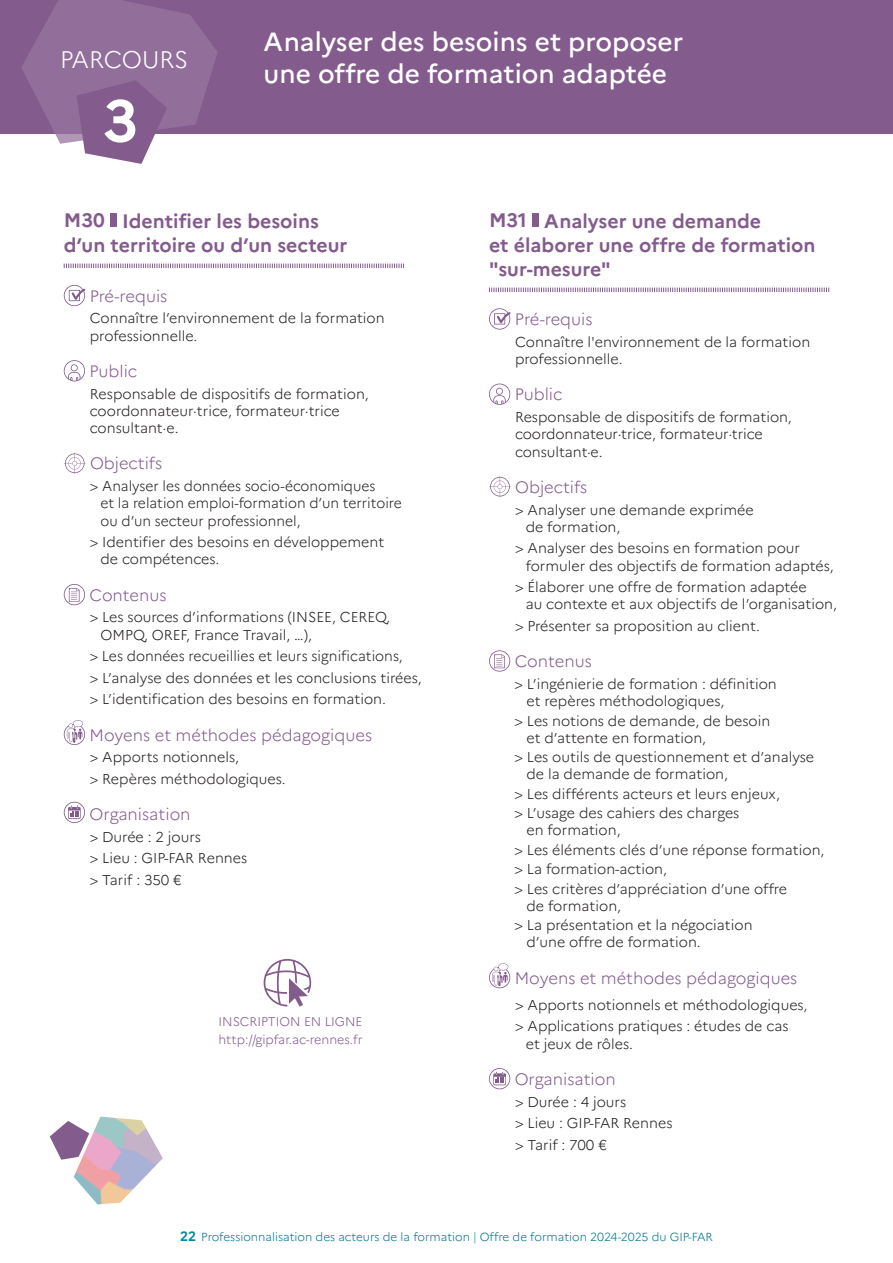
<style>
.page{position:relative;width:893px;height:1263px;background:#fff}
.page>*{position:absolute;margin:0;border:0;box-sizing:border-box;transform-origin:0 0}
.t1{font:700 58.5px "Marianne";color:#fff}
.t2{font:500 26.25px/31.5px "Marianne";color:#fff}
.t3{font:300 24px "Marianne";letter-spacing:-.01em;color:#fff}
.t4{font:700 19.5px/24px "Marianne";color:#835b8d}
.t5{font:300 16.5px "Marianne";color:#835b8d}
.t6{font:300 14.25px/17.2px "Marianne";color:#231f20}
.t7{font:300 12.6px/17.7px "Marianne";color:#835b8d}
.t8{font:300 11.7px "Marianne";color:#00758c}
.s1{font-weight:700;font-size:13.5px;color:#00899e}
.s2{color:#0d92a6}
</style>
<div class="page">
<svg style="left:489px;top:308px;width:22px;height:22px"></svg>
<svg style="left:489px;top:384px;width:21px;height:21px"></svg>
<svg style="left:489px;top:476px;width:22px;height:21px"></svg>
<svg style="left:489px;top:650px;width:21px;height:22px"></svg>
<svg style="left:489px;top:963px;width:21px;height:25px"></svg>
<svg style="left:489px;top:1068px;width:21px;height:21px"></svg>
<div style="left:0;top:0;width:893px;height:134px;background:#835b8d"></div>
<div style="left:110px;top:214px;width:7px;height:13px;background:#835b8d"></div>
<svg style="left:64px;top:264px;width:340px;height:4px"></svg>
<svg style="left:64px;top:285px;width:21px;height:21px"></svg>
<svg style="left:64px;top:360px;width:21px;height:21px"></svg>
<svg style="left:64px;top:453px;width:22px;height:21px"></svg>
<svg style="left:64px;top:584px;width:21px;height:21px"></svg>
<svg style="left:64px;top:720px;width:21px;height:25px"></svg>
<svg style="left:64px;top:802px;width:21px;height:21px"></svg>
<div style="left:532px;top:214px;width:7px;height:13px;background:#835b8d"></div>
<svg style="left:489px;top:288px;width:340px;height:4px"></svg>
<svg style="left:264px;top:959px;width:47px;height:48px"></svg>
<svg style="left:21px;top:0;width:197px;height:164px"></svg>
<img style="left:74px;top:1116px;width:89px;height:88px">
<svg style="left:50px;top:1121px;width:39px;height:39px"></svg>
<h3 class="t3" style="left:60px;top:45px;width:130px">PARCOURS</h3>
<h1 class="t1" style="left:103px;top:85px;width:37px">3</h1>
<h2 class="t2" style="left:264px;top:26px;width:421px">Analyser des besoins et proposer une offre de formation adaptée</h2>
<h3 class="t4" style="left:64px;top:209px;width:285px">M30 Identifier les besoins d’un territoire ou d’un secteur</h3>
<p class="t5" style="left:90px;top:286px;width:79px">Pré-requis</p>
<p class="t6" style="left:90px;top:310px;width:296px">Connaître l’environnement de la formation professionnelle.</p>
<p class="t5" style="left:89px;top:361px;width:49px">Public</p>
<p class="t6" style="left:90px;top:385px;width:280px">Responsable de dispositifs de formation, coordonnateur·trice, formateur·trice consultant·e.</p>
<p class="t5" style="left:90px;top:453px;width:74px">Objectifs</p>
<p class="t6" style="left:101px;top:477px;width:303px;text-indent:-11px">&gt; Analyser les données socio-économiques<br>et la relation emploi-formation d’un territoire ou d’un secteur professionnel,</p>
<p class="t6" style="left:101px;top:533px;width:285px;text-indent:-11px">&gt; Identifier des besoins en développement de compétences.</p>
<p class="t5" style="left:89px;top:585px;width:79px">Contenus</p>
<p class="t6" style="left:101px;top:609px;width:291px;text-indent:-11px">&gt; Les sources d’informations (INSEE, CEREQ,<br>OMPQ, OREF, France Travail, …),</p>
<p class="t6" style="left:90px;top:645px;width:333px;line-height:21.5px">&gt; Les données recueillies et leurs significations,<br>&gt; L’analyse des données et les conclusions tirées, &gt; L’identification des besoins en formation.</p>
<p class="t5" style="left:90px;top:724px;width:284px">Moyens et méthodes pédagogiques</p>
<p class="t6" style="left:90px;top:746px;width:197px;line-height:21.5px">&gt; Apports notionnels,<br>&gt; Repères méthodologiques.</p>
<p class="t5" style="left:89px;top:804px;width:103px">Organisation</p>
<p class="t6" style="left:90px;top:826px;width:159px;line-height:21.5px">&gt; Durée : 2 jours<br>&gt; Lieu : GIP-FAR Rennes &gt; Tarif : 350 €</p>
<p class="t7" style="left:218px;top:1013px;width:146px">INSCRIPTION EN LIGNE http://gipfar.ac-rennes.fr</p>
<h3 class="t4" style="left:489px;top:209px;width:328px">M31 Analyser une demande<br>et élaborer une offre de formation "sur-mesure"</h3>
<p class="t5" style="left:515px;top:309px;width:79px">Pré-requis</p>
<p class="t6" style="left:515px;top:333px;width:297px">Connaître l'environnement de la formation professionnelle.</p>
<p class="t5" style="left:515px;top:384px;width:49px">Public</p>
<p class="t6" style="left:515px;top:408px;width:278px">Responsable de dispositifs de formation, coordonnateur·trice, formateur·trice consultant·e.</p>
<p class="t5" style="left:515px;top:477px;width:74px">Objectifs</p>
<p class="t6" style="left:526px;top:501px;width:230px;text-indent:-11px">&gt; Analyser une demande exprimée de formation,</p>
<p class="t6" style="left:526px;top:540px;width:309px;text-indent:-11px">&gt; Analyser des besoins en formation pour formuler des objectifs de formation adaptés,</p>
<p class="t6" style="left:526px;top:578px;width:313px;text-indent:-11px">&gt; Élaborer une offre de formation adaptée<br>au contexte et aux objectifs de l’organisation,</p>
<p class="t6" style="left:515px;top:617px;width:246px">&gt; Présenter sa proposition au client.</p>
<p class="t5" style="left:515px;top:651px;width:79px">Contenus</p>
<p class="t6" style="left:526px;top:675px;width:252px;text-indent:-12px">&gt; L’ingénierie de formation : définition et repères méthodologiques,</p>
<p class="t6" style="left:526px;top:712px;width:245px;text-indent:-12px">&gt; Les notions de demande, de besoin et d’attente en formation,</p>
<p class="t6" style="left:526px;top:748px;width:289px;text-indent:-12px">&gt; Les outils de questionnement et d’analyse de la demande de formation,</p>
<p class="t6" style="left:514px;top:784px;width:267px;line-height:19.4px">&gt; Les différents acteurs et leurs enjeux, &gt; L’usage des cahiers des charges</p>
<p class="t6" style="left:514px;top:821px;width:311px;line-height:19.4px;text-indent:12px">en formation,<br>&gt; Les éléments clés d’une réponse formation, &gt; La formation-action,<br>&gt; Les critères d’appréciation d’une offre</p>
<p class="t6" style="left:514px;top:896px;width:240px;line-height:19.4px;text-indent:12px">de formation,<br>&gt; La présentation et la négociation</p>
<p class="t6" style="left:526px;top:934px;width:176px">d’une offre de formation.</p>
<p class="t5" style="left:515px;top:968px;width:284px">Moyens et méthodes pédagogiques</p>
<p class="t6" style="left:515px;top:994px;width:294px;line-height:21.5px">&gt; Apports notionnels et méthodologiques, &gt; Applications pratiques : études de cas</p>
<p class="t6" style="left:526px;top:1035px;width:109px">et jeux de rôles.</p>
<p class="t5" style="left:515px;top:1069px;width:103px">Organisation</p>
<p class="t6" style="left:515px;top:1091px;width:159px;line-height:21.5px">&gt; Durée : 4 jours<br>&gt; Lieu : GIP-FAR Rennes &gt; Tarif : 700 €</p>
<p class="t8" style="left:180px;top:1230px;width:534px"><span class="s1">22</span> Professionnalisation des acteurs de la formation <span class="s2">|</span> Offre de formation 2024-2025 du GIP-FAR</p>
</div>
